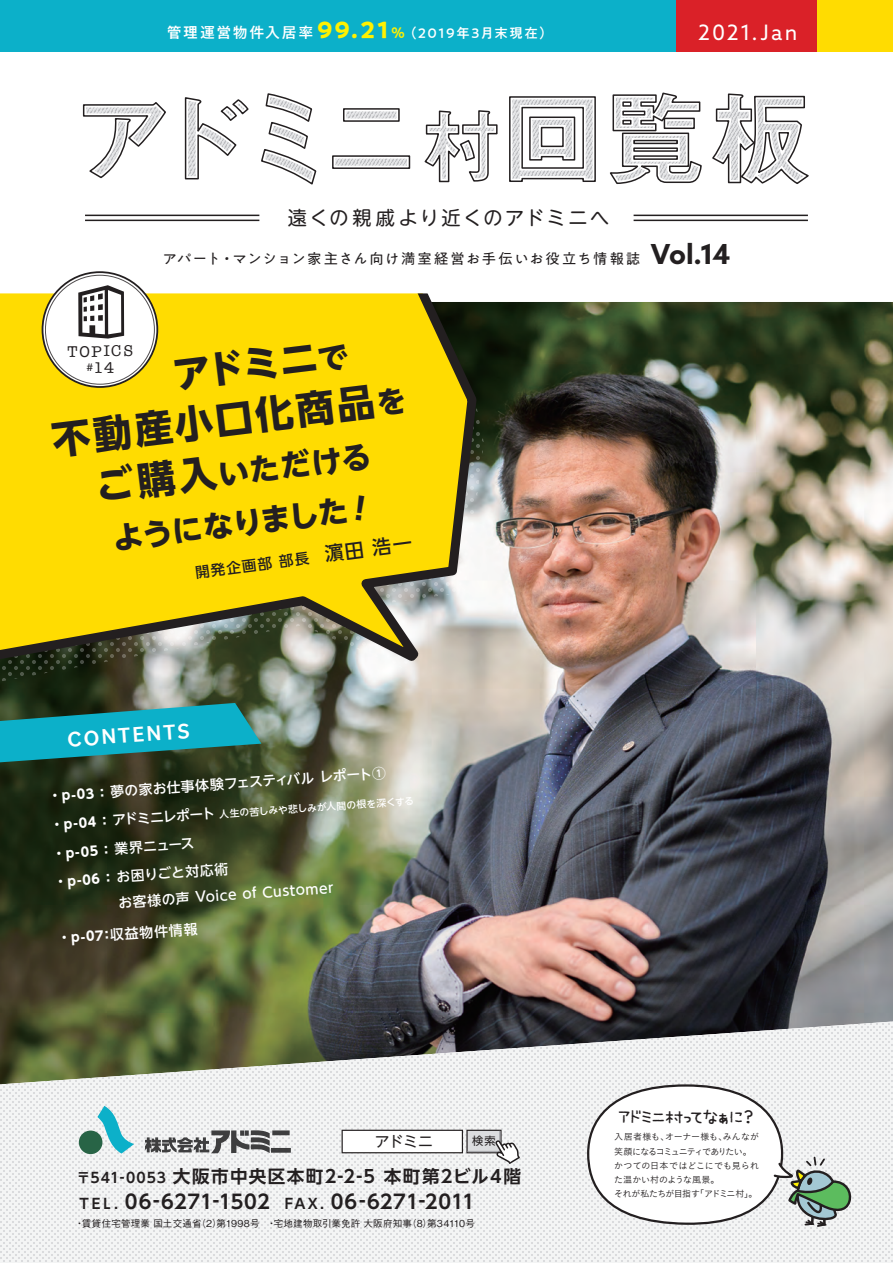
<style>
.page{position:relative;width:893px;height:1263px;background:#fff}
.page>*{position:absolute;margin:0;border:0;box-sizing:border-box;transform-origin:0 0}
.t1{font:700 38.25px/51px "UD Shin Go NT Pro";color:#231f20}
.t2{font:700 30.6px/51px "UD Shin Go NT Pro";color:#231f20}
.t3{font:500 22.35px "Bilo";color:#fff}
.t4{font:21.3px "Azo Sans";letter-spacing:.085em;color:#fff}
.t5{font:700 19.35px "UD Shin Go NT Pro De";letter-spacing:.01em;color:#231f20}
.t6{font:19.2px "UD Shin M Go Pro";letter-spacing:.13em;color:#231f20}
.t7{font:19.2px "Miura Liner Midashi";letter-spacing:-.03em;color:#231f20}
.t8{font:700 17.55px "UD Shin Go NT Pro De";letter-spacing:.085em;color:#231f20}
.t9{font:15.9px/16.5px "American Typewriter";letter-spacing:.1em;color:#231f20;text-align:center}
.t10{font:14.85px "UD Shin Go NT Pro";color:#231f20}
.t11{font:14.4px "PA1 Gothic Std N";letter-spacing:.1em;color:#231f20}
.t12{font:500 14.4px "UD Shin Go NT Pro";color:#231f20}
.t13{font:500 13.8px/28.5px "UD Shin Go NT Pro";color:#fff}
.t14{font:500 13.35px "PA1 Gothic Std N";letter-spacing:.11em;color:#fff}
.t15{font:11.1px "UD Shin Go NT Pro";color:#231f20}
.t16{font:500 9.6px "Gothic BBB Pro";letter-spacing:.015em;color:#231f20}
.t17{font:500 9.6px "UD Shin Go NT Pro";color:#fff}
.t18{font:9px/14.2px "Koburina Go Std W3";letter-spacing:-.03em;color:#231f20}
.s1{font-size:14.85px}
.s2{font-weight:700;font-size:22.35px;color:#fff101}
.s3{font-size:14.85px;color:#fff101}
.s4{font-family:"Azo Sans";font-weight:700;font-size:27.6px}
.s5{font-size:30.6px}
.s6{font-size:11.1px}
.s7{font-size:38.25px}
.s8{font-size:19.2px}
.s9{font-weight:700;font-size:12.75px}
.s10{font-size:13.8px}
.s11{font-size:14.1px}
</style>
<div class="page">
<img style="left:0;top:302px;width:893px;height:719px">
<svg style="left:0;top:1021px;width:893px;height:242px;fill:#f3f4f4"></svg>
<hr style="left:85px;top:215px;width:174px;height:1px;background:#231f20">
<hr style="left:85px;top:220px;width:174px;height:1px;background:#231f20">
<hr style="left:634px;top:215px;width:174px;height:1px;background:#231f20">
<hr style="left:634px;top:220px;width:174px;height:1px;background:#231f20">
<div style="left:816px;top:0;width:77px;height:51px;background:#ffdc01"></div>
<div style="left:0;top:0;width:676px;height:51px;background:#0cb0c9"></div>
<div style="left:676px;top:0;width:140px;height:51px;background:#da2128"></div>
<svg style="left:145px;top:1130px;width:146px;height:23px"></svg>
<svg style="left:97px;top:1106px;width:37px;height:47px"></svg>
<div style="left:79px;top:1130px;width:23px;height:24px;background:#286446;border-radius:50%"></div>
<svg style="left:342px;top:1130px;width:178px;height:34px"></svg>
<svg style="left:82px;top:102px;width:84px;height:77px"></svg>
<svg style="left:184px;top:97px;width:65px;height:83px"></svg>
<svg style="left:261px;top:93px;width:56px;height:92px"></svg>
<svg style="left:332px;top:108px;width:79px;height:61px"></svg>
<svg style="left:424px;top:110px;width:74px;height:73px"></svg>
<svg style="left:509px;top:96px;width:87px;height:86px"></svg>
<svg style="left:610px;top:92px;width:92px;height:92px"></svg>
<svg style="left:712px;top:93px;width:97px;height:91px"></svg>
<svg style="left:586px;top:1083px;width:269px;height:145px"></svg>
<svg style="left:0;top:400px;width:484px;height:284px;background:#818577"></svg>
<svg style="left:0;top:293px;width:481px;height:374px;background:#e2c717"></svg>
<div style="left:42px;top:272px;width:115px;height:115px;background:#fff;border-radius:50%"></div>
<div style="left:41px;top:271px;width:117px;height:117px;border:2px solid #231f20;border-radius:50%"></div>
<svg style="left:78px;top:285px;width:46px;height:54px"></svg>
<svg style="left:0;top:703px;width:261px;height:59px;background:#1b8d96"></svg>
<svg style="left:356px;top:495px;width:8px;height:25px"></svg>
<p class="t14" style="left:167px;top:25px;width:388px"><span class="s1">管理運営物件入居率</span> <span class="s2">99.21</span><span class="s3">%</span>（2019年3月末現在）</p>
<h3 class="t4" style="left:698px;top:18px;width:101px">2021.Jan</h3>
<h3 class="t6" style="left:288px;top:202px;width:323px">遠くの親戚より近くのアドミニへ</h3>
<p class="t11" style="left:163px;top:250px;width:569px">アパート・マンション家主さん向け満室経営お手伝いお役立ち情報誌 <span class="s4">Vol.14</span></p>
<h1 class="t1" style="left:43px;top:364px;width:358px;text-indent:128px;rotate:-7deg">アドミニ<span class="s5">で<br></span>不動産小口化商品<span class="s5">を</span></h1>
<p class="t9" style="left:67px;top:342px;width:67px">TOPICS <span class="s6">#</span>14</p>
<h2 class="t2" style="left:104px;top:462px;width:268px;text-indent:-11px;rotate:-7deg"><span class="s7">ご購入</span>いただけるようになりました</h2>
<p class="t12" style="left:194px;top:561px;width:220px;rotate:-7deg">開発企画部 部長 <span class="s8">濵田 浩一</span></p>
<h3 class="t3" style="left:66px;top:724px;width:124px;rotate:-4deg">CONTENTS</h3>
<p class="t13" style="left:47px;top:781px;width:340px;rotate:-4deg">・<span class="s9">p-03 ：</span> 夢の家お仕事体験フェスティバル レポート①</p>
<p class="t17" style="left:50px;top:818px;width:366px;rotate:-4deg"><span class="s10">・</span><span class="s9">p-04 ：</span> <span class="s10">アドミニレポート</span>人生の苦しみや悲しみが人間の根を深くする</p>
<p class="t13" style="left:51px;top:838px;width:176px;rotate:-4deg">・<span class="s9">p-05 ：</span> 業界ニュース・<span class="s9">p-06 ：</span> お困りごと対応術</p>
<p class="t13" style="left:117px;top:888px;width:217px;rotate:-4deg">お客様の声 Voice of Customer</p>
<p class="t13" style="left:56px;top:923px;width:142px;rotate:-4deg">・<span class="s9">p-07：</span>収益物件情報</p>
<p class="t10" style="left:375px;top:1129px;width:60px">アドミニ</p>
<p class="t15" style="left:472px;top:1132px;width:25px">検索</p>
<p class="t8" style="left:77px;top:1162px;width:446px"><span class="s11">〒541-0053</span> 大阪市中央区本町2-2-5 本町第2ビル4階</p>
<h3 class="t5" style="left:80px;top:1186px;width:397px"><span class="s11">T E L .</span> 06-6271-1502 <span class="s11">FAX .</span> 06-6271-2011</h3>
<p class="t16" style="left:75px;top:1216px;width:402px">・賃貸住宅管理業 国土交通省（2）第1998号　・宅地建物取引業免許 大阪府知事（8）第34110号</p>
<h3 class="t7" style="left:618px;top:1106px;width:139px">アドミニ村ってなぁに？</h3>
<p class="t18" style="left:614px;top:1130px;width:146px">入居者様も、オーナー様も、みんなが笑顔になるコミュニティでありたい。かつての日本ではどこにでも見られた温かい村のような風景。<br>それが私たちが目指す「アドミニ村」。</p>
</div>
